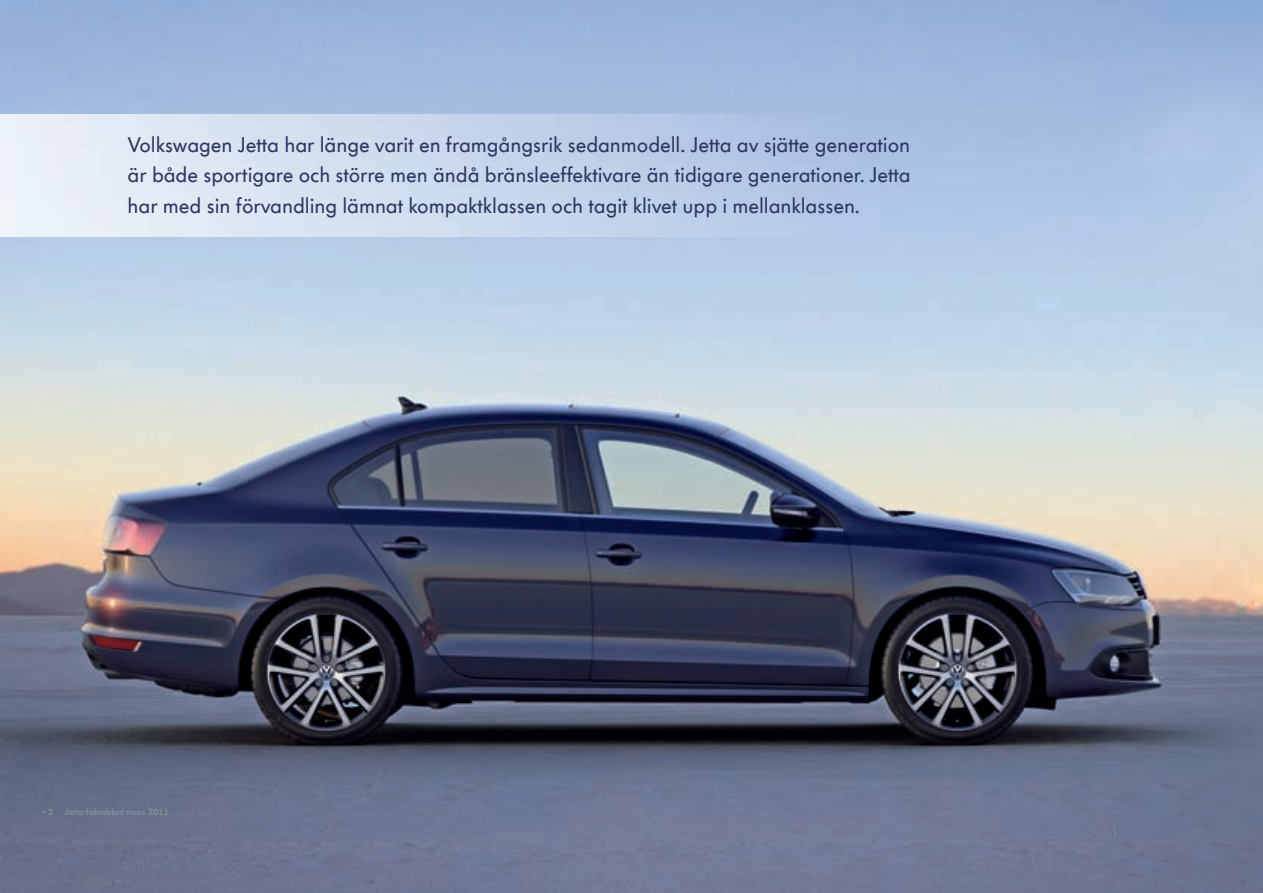
<style>
.page{position:relative;width:1263px;height:893px;background:#fff}
.page>*{position:absolute;margin:0;border:0;box-sizing:border-box;transform-origin:0 0}
.t1{font:21px/30.5px "VW Headline OT";letter-spacing:-.005em;color:#2c3660;text-align:justify}
.t2{font:600 9px "VW Headline OT";color:#869096}
.t3{font:900 9px "VW Headline OT";color:#869096}
.s1{font-weight:600}
</style>
<div class="page">
<img style="left:0;top:0;width:1263px;height:893px">
<img style="left:0;top:115px;width:1024px;height:122px">
<p class="t1" style="left:128px;top:130px;width:785px">Volkswagen Jetta har länge varit en framgångsrik sedanmodell. Jetta av sjätte generation är både sportigare och större men ändå bränsle effektivare än tidigare generationer. Jetta har med sin förvandling lämnat kompakt klassen och tagit klivet upp i mellanklassen.</p>
<p class="t3" style="left:43px;top:805px;width:12px">• <span class="s1">2</span></p>
<p class="t2" style="left:65px;top:806px;width:106px">Jetta faktablad mars 2011</p>
</div>
